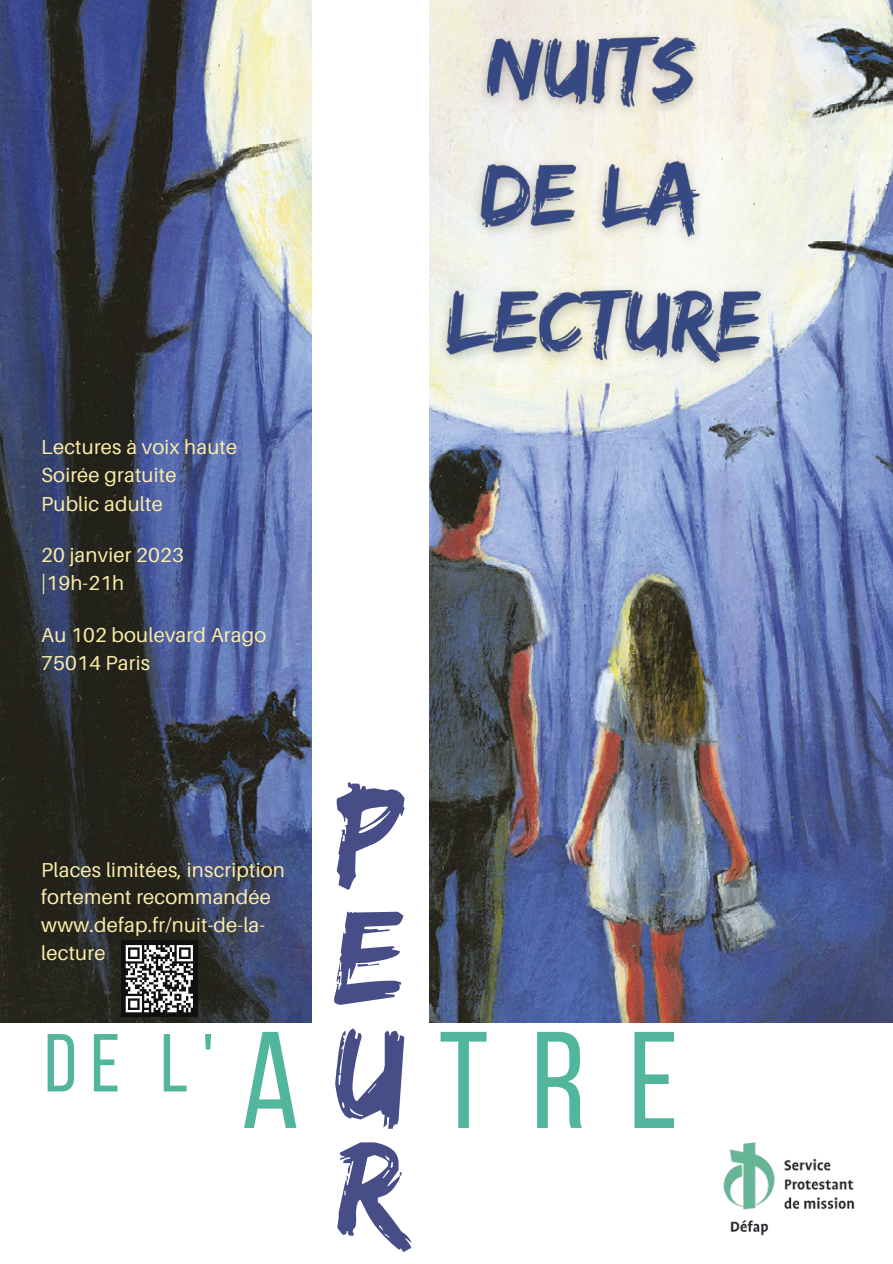
<style>
.page{position:relative;width:893px;height:1264px;background:#fff}
.page>*{position:absolute;margin:0;border:0;box-sizing:border-box;transform-origin:0 0}
.t1{font:138.75px/124.5px "Edo";color:#474e87}
.t2{font:137.25px "Bebas Neue";color:#52b69d}
.t3{font:82.05px "Bebas Neue";color:#52b69d}
.t4{font:20.25px/28px "Aileron";letter-spacing:.01em;color:#fbeca9}
.s1{font-family:"Edo";font-size:138.75px;color:#474e87}
</style>
<div class="page">
<img style="left:723px;top:1142px;width:132px;height:94px">
<img style="left:0;top:0;width:892px;height:1022px">
<div style="left:312px;top:0;width:117px;height:1073px;background:#fff"></div>
<img style="left:429px;top:0;width:351px;height:391px">
<div style="left:121px;top:940px;width:76px;height:76px;background:#101010"></div>
<svg style="left:89px;top:923px;width:106px;height:90px"></svg>
<p class="t4" style="left:41px;top:433px;width:197px">Lectures à voix haute<br>Soirée gratuite<br>Public adulte</p>
<p class="t4" style="left:41px;top:541px;width:144px">20 janvier 2023 |19h-21h</p>
<p class="t4" style="left:41px;top:621px;width:226px">Au 102 boulevard Arago<br>75014 Paris</p>
<p class="t4" style="left:41px;top:856px;width:245px;line-height:27.6px">Places limitées, inscription fortement recommandée www.defap.fr/nuit-de-la&shy;lecture</p>
<h1 class="t1" style="left:334px;top:766px;width:72px">P<br>E</h1>
<h3 class="t3" style="left:44px;top:1018px;width:362px">DE L' <span class="s1">U</span></h3>
<h2 class="t2" style="left:241px;top:1006px;width:438px">A TRE</h2>
<h1 class="t1" style="left:336px;top:1121px;width:70px">R</h1>
</div>
